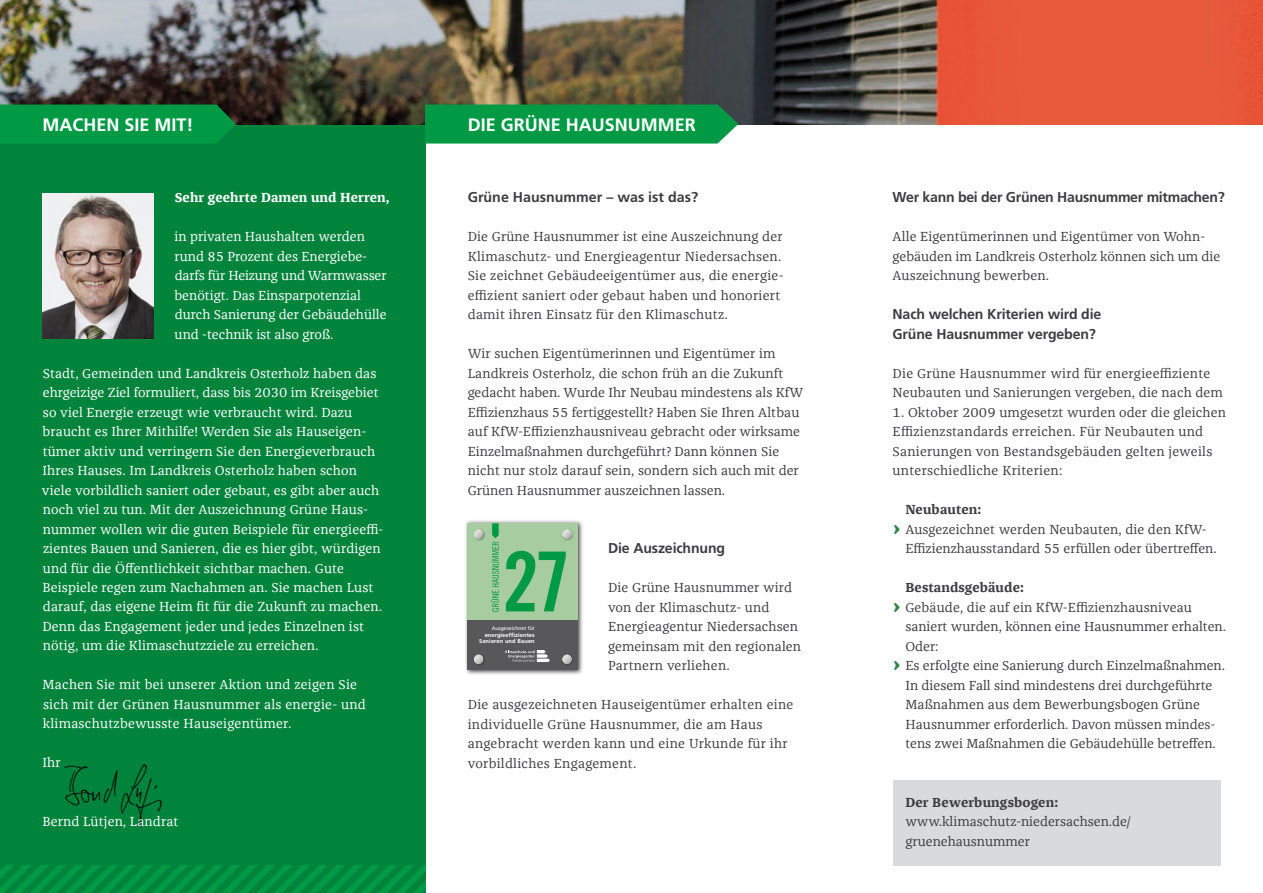
<style>
.page{position:relative;width:1263px;height:893px;background:#fff}
.page>*{position:absolute;margin:0;border:0;box-sizing:border-box;transform-origin:0 0}
.t1{font:82.8px "Trade Gothic LT Bold Cond Twenty";color:#009a45}
.t2{font:700 18px "Frutiger LT";color:#fff}
.t3{font:700 14.25px/19.5px "Frutiger LT";letter-spacing:-.01em;color:#3e3d40}
.t4{font:13.5px/19.5px "Franziska Offc";letter-spacing:.01em;color:#3e3d40}
.t5{font:13.5px/19.5px "Franziska Offc";letter-spacing:.01em;color:#fff}
.t6{font:700 13.5px "Franziska Offc";letter-spacing:.01em;color:#3e3d40}
.t7{font:700 13.5px "Franziska Offc";letter-spacing:.01em;color:#fff}
.t8{font:700 5.7px/6.4px "Frutiger LT";letter-spacing:.02em;color:#fff;text-align:right}
.t9{font:5.25px "Frutiger LT";letter-spacing:-.01em;color:#fff}
.s1{font-weight:700;font-size:24px;color:#308345}
</style>
<div class="page">
<div style="left:892px;top:780px;width:328px;height:85px;background:#d9dadb"></div>
<div style="left:0;top:0;width:425px;height:893px;background:#00843c"></div>
<svg style="left:0;top:865px;width:425px;height:28px"></svg>
<img style="left:0;top:0;width:1263px;height:124px">
<div style="left:425px;top:105px;width:313px;height:39px;background:#009a45"></div>
<div style="left:464px;top:520px;width:119px;height:156px;background:#000;opacity:.75"></div>
<div style="left:468px;top:620px;width:110px;height:50px;background:#58585a"></div>
<div style="left:468px;top:523px;width:110px;height:97px;background:#a7cca0"></div>
<svg style="left:491px;top:523px;width:8px;height:89px"></svg>
<svg style="left:505px;top:650px;width:45px;height:12px"></svg>
<svg style="left:474px;top:529px;width:11px;height:12px"></svg>
<svg style="left:562px;top:529px;width:11px;height:12px"></svg>
<svg style="left:474px;top:654px;width:11px;height:11px"></svg>
<svg style="left:562px;top:654px;width:11px;height:11px"></svg>
<img style="left:43px;top:193px;width:110px;height:146px">
<img style="left:64px;top:764px;width:98px;height:63px">
<div style="left:0;top:105px;width:236px;height:39px;background:#009a45"></div>
<h2 class="t2" style="left:43px;top:114px;width:153px">Mach en Sie mit!</h2>
<p class="t7" style="left:175px;top:190px;width:216px">Sehr geehrte Damen und Herren,</p>
<p class="t5" style="left:174px;top:227px;width:214px">in privaten Haushalten werden rund 85 Prozent des Energiebe&shy;darfs für Heizung und Warmwasser benötigt. Das Einsparpotenzial durch Sanierung der Gebäudehülle und -technik ist also groß.</p>
<p class="t5" style="left:42px;top:363px;width:343px">Stadt, Gemeinden und Landkreis Osterholz haben das ehrgeizige Ziel formuliert, dass bis 2030 im Kreisgebiet so viel Energie erzeugt wie verbraucht wird. Dazu braucht es Ihrer Mithilfe! Werden Sie als Hauseigen&shy;tümer aktiv und verringern Sie den Energieverbrauch Ihres Hauses. Im Landkreis Osterholz haben schon viele vorbildlich saniert oder gebaut, es gibt aber auch noch viel zu tun. Mit der Auszeichnung Grüne Haus&shy;nummer wollen wir die guten Beispiele für energieeffi&shy;zientes Bauen und Sanieren, die es hier gibt, würdigen und für die Öffentlichkeit sichtbar machen. Gute Beispiele regen zum Nachahmen an. Sie machen Lust darauf, das eigene Heim fit für die Zukunft zu machen.<br>Denn das Engagement jeder und jedes Einzelnen ist nötig, um die Klimaschutzziele zu erreichen.</p>
<p class="t5" style="left:43px;top:675px;width:325px">Machen Sie mit bei unserer Aktion und zeigen Sie sich mit der Grünen Hausnummer als energie- und klimaschutzbewusste Hauseigentümer.</p>
<p class="t5" style="left:42px;top:753px;width:20px">Ihr</p>
<p class="t5" style="left:42px;top:812px;width:137px">Bernd Lütjen, Landrat</p>
<h2 class="t2" style="left:468px;top:114px;width:229px">Die Grüne Hausnummer</h2>
<p class="t3" style="left:468px;top:187px;width:232px">Grüne Hausnummer – was ist das?</p>
<p class="t4" style="left:468px;top:227px;width:316px">Die Grüne Hausnummer ist eine Auszeichnung der Klimaschutz- und Energieagentur Niedersachsen.<br>Sie zeichnet Gebäudeeigentümer aus, die energie&shy;effizient saniert oder gebaut haben und honoriert damit ihren Einsatz für den Klimaschutz.</p>
<p class="t4" style="left:468px;top:344px;width:337px">Wir suchen Eigentümerinnen und Eigentümer im Landkreis Osterholz, die schon früh an die Zukunft gedacht haben. Wurde Ihr Neubau mindestens als KfW Effizienzhaus 55 fertiggestellt? Haben Sie Ihren Altbau auf KfW-Effizienzhausniveau gebracht oder wirksame Einzelmaßnahmen durchgeführt? Dann können Sie nicht nur stolz darauf sein, sondern sich auch mit der Grünen Hausnummer auszeichnen lassen.</p>
<p class="t3" style="left:608px;top:538px;width:119px">Die Auszeichnung</p>
<p class="t4" style="left:608px;top:578px;width:195px">Die Grüne Hausnummer wird von der Klimaschutz- und<br>Energieagentur Niedersachsen gemeinsam mit den regionalen<br>Partnern verliehen.</p>
<p class="t4" style="left:468px;top:695px;width:327px">Die ausgezeichneten Hauseigentümer erhalten eine individuelle Grüne Hausnummer, die am Haus angebracht werden kann und eine Urkunde für ihr vorbildliches Engagement.</p>
<h1 class="t1" style="left:502px;top:532px;width:70px">27</h1>
<p class="t9" style="left:492px;top:625px;width:45px">Ausgezeichnet für</p>
<p class="t8" style="left:479px;top:632px;width:57px">energieeffizientes<br>Sanieren und Bauen</p>
<p class="t3" style="left:892px;top:187px;width:334px">Wer kann bei der Grünen Hausnummer mitmachen?</p>
<p class="t4" style="left:892px;top:227px;width:329px">Alle Eigentümerinnen und Eigentümer von Wohn&shy;gebäuden im Landkreis Osterholz können sich um die<br>Auszeichnung bewerben.</p>
<p class="t3" style="left:892px;top:304px;width:210px">Nach welchen Kriterien wird die<br>Grüne Hausnummer vergeben?</p>
<p class="t4" style="left:892px;top:363px;width:332px">Die Grüne Hausnummer wird für energieeffiziente<br>Neubauten und Sanierungen vergeben, die nach dem</p>
<p class="t4" style="left:892px;top:402px;width:335px">1. Oktober 2009 umgesetzt wurden oder die gleichen Effizienzstandards erreichen. Für Neubauten und Sanierungen von Bestandsgebäuden gelten jeweils unterschiedliche Kriterien:</p>
<p class="t6" style="left:905px;top:502px;width:78px">Neubauten:</p>
<p class="t4" style="left:892px;top:519px;width:316px"><span class="s1">›</span> Ausgezeichnet werden Neubauten, die den KfW-</p>
<p class="t4" style="left:905px;top:539px;width:313px">Effizienzhausstandard 55 erfüllen oder übertreffen.</p>
<p class="t6" style="left:905px;top:580px;width:120px">Bestandsgebäude:</p>
<p class="t4" style="left:892px;top:597px;width:301px"><span class="s1">›</span> Gebäude, die auf ein KfW-Effizienzhausniveau</p>
<p class="t4" style="left:905px;top:617px;width:322px">saniert wurden, können eine Hausnummer erhalten.</p>
<p class="t4" style="left:905px;top:636px;width:35px">Oder:</p>
<p class="t4" style="left:892px;top:656px;width:334px"><span class="s1">›</span> Es erfolgte eine Sanierung durch Einzelmaßnahmen.</p>
<p class="t4" style="left:905px;top:675px;width:309px">In diesem Fall sind mindestens drei durchgeführte</p>
<p class="t4" style="left:905px;top:695px;width:296px">Maßnahmen aus dem Bewerbungsbogen Grüne</p>
<p class="t4" style="left:905px;top:714px;width:312px">Hausnummer erforderlich. Davon müssen mindes-</p>
<p class="t4" style="left:905px;top:734px;width:312px">tens zwei Maßnahmen die Gebäudehülle betreffen.</p>
<p class="t6" style="left:905px;top:794px;width:154px">Der Bewerbungsbogen:</p>
<p class="t4" style="left:905px;top:812px;width:227px">www.klimaschutz-niedersachsen.de/ gruenehausnummer</p>
</div>
